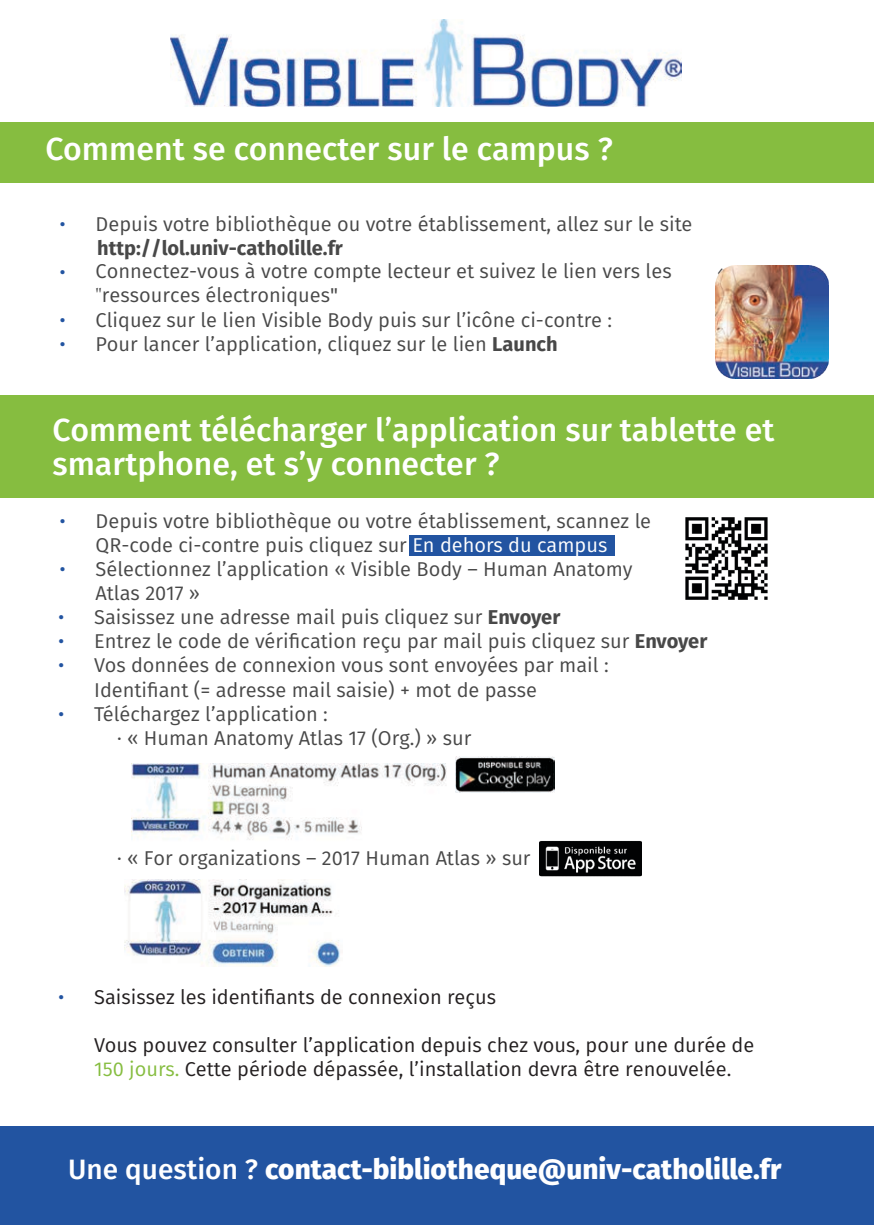
<style>
.page{position:relative;width:874px;height:1225px;background:#fff}
.page>*{position:absolute;margin:0;border:0;box-sizing:border-box;transform-origin:0 0}
.t1{font:500 32px/34px "Fira Sans";color:#fff}
.t2{font:800 28px "Fira Sans";color:#fff}
.t3{font:20px/23.8px "Fira Sans";color:#484848}
.t4{font:20px/24px "Fira Sans";color:#231f20}
.t5{font:20px "Fira Sans";color:#2254a1}
.s1{font-weight:700}
.s2{font-family:"Minion Pro"}
.s3{font-style:inherit}
.s4{color:#2254a1}
.s5{color:#fff}
.s6{color:#86bd40}
.s7{font-weight:500}
</style>
<div class="page">
<div style="left:409px;top:535px;width:205px;height:20px;background:#2254a1"></div>
<div style="left:0;top:122px;width:873px;height:61px;background:#86bd40"></div>
<div style="left:0;top:395px;width:873px;height:102px;background:#86bd40"></div>
<img style="left:715px;top:266px;width:113px;height:112px">
<img style="left:685px;top:517px;width:83px;height:83px">
<img style="left:132px;top:763px;width:358px;height:77px">
<img style="left:124px;top:879px;width:216px;height:87px">
<img style="left:539px;top:841px;width:102px;height:35px">
<img style="left:171px;top:20px;width:509px;height:87px">
<div style="left:0;top:1126px;width:873px;height:99px;background:#2254a1"></div>
<img style="left:455px;top:756px;width:99px;height:36px">
<p class="t1" style="left:45px;top:131px;width:568px">Comment se connecter sur le campus ?</p>
<p class="t3" style="left:96px;top:212px;width:598px">Depuis votre bibliothèque ou votre établissement, allez sur le site <span class="s1">http://lol.univ-catholille.fr<br></span>Connectez-vous à votre compte lecteur et suivez le lien vers les <span class="s2">"</span>ressources électroniques<span class="s3">"</span></p>
<p class="t3" style="left:60px;top:308px;width:554px"><span class="s4">•</span> Cliquez sur le lien Visible Body puis sur l’icône ci-contre :</p>
<p class="t3" style="left:60px;top:332px;width:499px"><span class="s4">•</span> Pour lancer l’application, cliquez sur le lien <span class="s1">Launch</span></p>
<p class="t5" style="left:60px;top:209px;width:8px">•</p>
<p class="t5" style="left:60px;top:257px;width:8px">•</p>
<p class="t3" style="left:716px;top:260px;width:13px">«</p>
<p class="t1" style="left:52px;top:411px;width:723px">Comment télécharger l’application sur tablette et smartphone, et s’y connecter ?</p>
<p class="t3" style="left:60px;top:509px;width:593px;text-align:center"><span class="s4">•</span> Depuis votre bibliothèque ou votre établissement, scannez le<br>QR-code ci-contre puis cliquez sur <span class="s5">En dehors du campus</span></p>
<p class="t3" style="left:96px;top:557px;width:538px;text-indent:-36px"><span class="s4">•</span> Sélectionnez l’application « Visible Body – Human Anatomy<br>Atlas 2017 »</p>
<p class="t3" style="left:58px;top:605px;width:503px"><span class="s4">•</span> Saisissez une adresse mail puis cliquez sur <span class="s1">Envoyer</span></p>
<p class="t3" style="left:58px;top:629px;width:650px"><span class="s4">•</span> Entrez le code de vérification reçu par mail puis cliquez sur <span class="s1">Envoyer</span></p>
<p class="t3" style="left:94px;top:653px;width:515px;text-indent:-36px"><span class="s4">•</span> Vos données de connexion vous sont envoyées par mail :<br>Identifiant (= adresse mail saisie) + mot de passe</p>
<p class="t3" style="left:58px;top:701px;width:271px"><span class="s4">•</span> Téléchargez l’application :</p>
<p class="t3" style="left:117px;top:725px;width:355px">· « Human Anatomy Atlas 17 (Org.) » sur</p>
<p class="t3" style="left:117px;top:845px;width:415px">· « For organizations – 2017 Human Atlas » sur</p>
<p class="t4" style="left:58px;top:984px;width:439px"><span class="s4">•</span> Saisissez les identifiants de connexion reçus</p>
<p class="t4" style="left:94px;top:1032px;width:661px">Vous pouvez consulter l’application depuis chez vous, pour une durée de<br><span class="s6">150 jours.</span> Cette période dépassée, l’installation devra être renouvelée.</p>
<p class="t2" style="left:68px;top:1145px;width:714px"><span class="s7">Une question ?</span> contact-bibliotheque@univ-catholille.fr</p>
</div>
